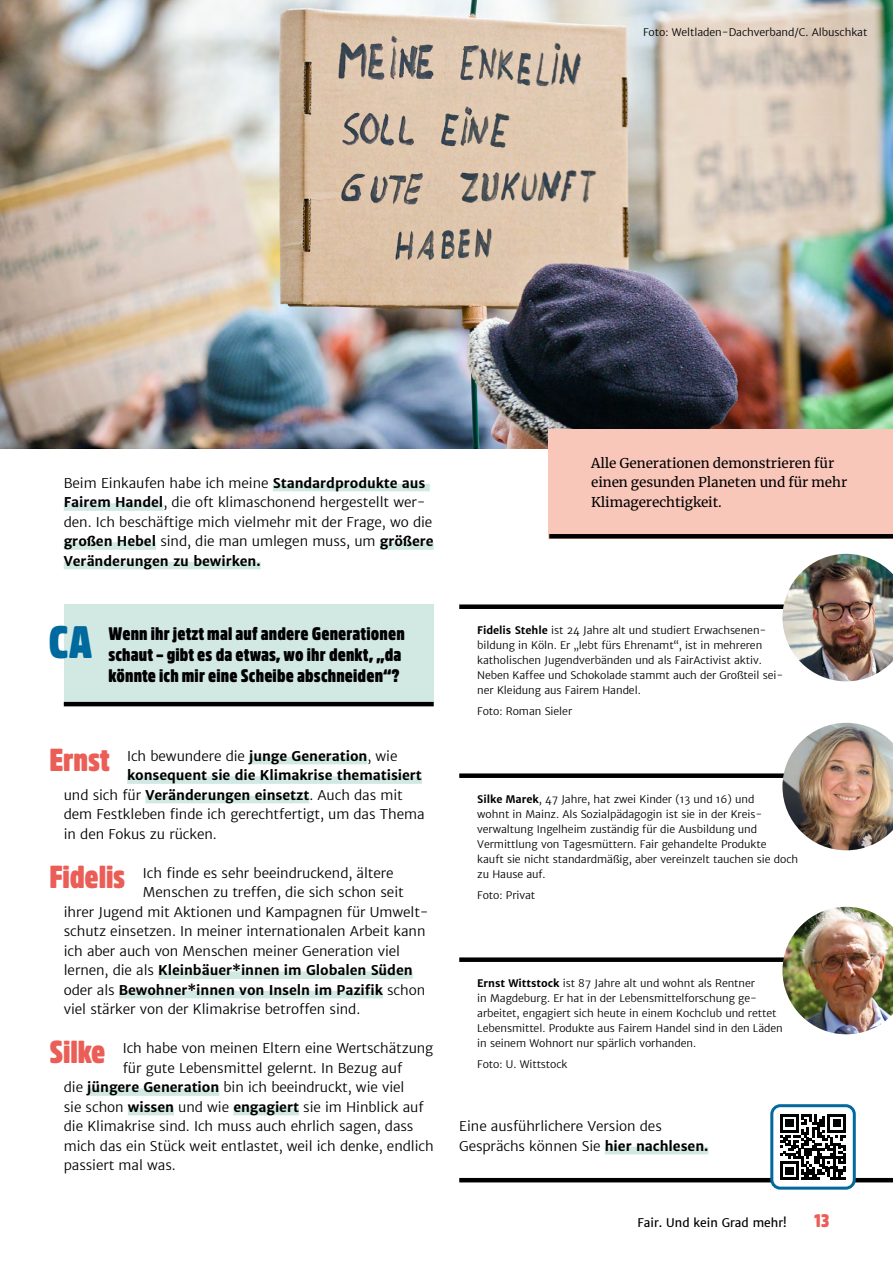
<style>
.page{position:relative;width:893px;height:1263px;background:#fff}
.page>*{position:absolute;margin:0;border:0;box-sizing:border-box;transform-origin:0 0}
.t1{font:900 45px "Amsi Pro Condensed";color:#00699e}
.t2{font:900 31.5px "Amsi Pro Condensed";letter-spacing:-.005em;color:#eb5e57}
.t3{font:900 18px/21px "Amsi Pro Condensed";letter-spacing:.01em;color:#000}
.t4{font:900 18px "Amsi Pro Condensed";color:#eb5e57}
.t5{font:300 13.5px/19.5px "Merriweather Sans";letter-spacing:-.005em;color:#000}
.t6{font:700 13.5px "Merriweather Sans";letter-spacing:-.005em;color:#000}
.t7{font:13.5px/19.5px "Merriweather";letter-spacing:-.005em;color:#000}
.t8{font:12px "Merriweather Sans";color:#000}
.t9{font:300 10.5px/15px "Merriweather Sans";letter-spacing:-.005em;color:#000}
.s1{font-weight:700}
.s2{font-weight:300}
</style>
<div class="page">
<div style="left:64px;top:604px;width:370px;height:98px;background:#d2e9e3"></div>
<hr style="left:64px;top:702px;width:370px;height:4px;background:#000">
<img style="left:0;top:0;width:893px;height:449px">
<div style="left:249px;top:757px;width:118px;height:7px;background:#d2e9e3"></div>
<div style="left:127px;top:776px;width:295px;height:8px;background:#d2e9e3"></div>
<div style="left:145px;top:796px;width:164px;height:7px;background:#d2e9e3"></div>
<div style="left:158px;top:971px;width:255px;height:8px;background:#d2e9e3"></div>
<div style="left:119px;top:991px;width:264px;height:7px;background:#d2e9e3"></div>
<div style="left:87px;top:1088px;width:132px;height:8px;background:#d2e9e3"></div>
<div style="left:128px;top:1108px;width:46px;height:7px;background:#d2e9e3"></div>
<div style="left:233px;top:1108px;width:66px;height:7px;background:#d2e9e3"></div>
<div style="left:459px;top:604px;width:338px;height:5px;background:#000"></div>
<img style="left:782px;top:554px;width:111px;height:127px">
<div style="left:459px;top:773px;width:338px;height:5px;background:#000"></div>
<img style="left:782px;top:723px;width:111px;height:127px">
<div style="left:459px;top:957px;width:338px;height:5px;background:#000"></div>
<img style="left:782px;top:907px;width:111px;height:127px">
<div style="left:605px;top:1147px;width:103px;height:7px;background:#d2e9e3"></div>
<div style="left:273px;top:484px;width:157px;height:7px;background:#d2e9e3"></div>
<div style="left:64px;top:503px;width:99px;height:8px;background:#d2e9e3"></div>
<div style="left:64px;top:542px;width:92px;height:8px;background:#d2e9e3"></div>
<div style="left:380px;top:542px;width:54px;height:8px;background:#d2e9e3"></div>
<div style="left:64px;top:562px;width:197px;height:7px;background:#d2e9e3"></div>
<hr style="left:459px;top:1178px;width:434px;height:4px;background:#000">
<div style="left:772px;top:1106px;width:82px;height:82px;background:#fff;border-radius:9px"></div>
<svg style="left:780px;top:1114px;width:66px;height:66px"></svg>
<div style="left:770px;top:1104px;width:86px;height:86px;border:3px solid #00699e;border-radius:9px"></div>
<div style="left:549px;top:429px;width:344px;height:109px;background:#f9c6ba"></div>
<hr style="left:549px;top:534px;width:344px;height:4px;background:#000">
<p class="t9" style="left:643px;top:24px;width:226px">Foto: Weltladen-Dachverband/C. Albuschkat</p>
<p class="t5" style="left:64px;top:473px;width:371px">Beim Einkaufen habe ich meine <span class="s1">Standardprodukte aus Fairem Handel</span>, die oft klimaschonend hergestellt wer&shy;den. Ich beschäftige mich vielmehr mit der Frage, wo die <span class="s1">großen Hebel</span> sind, die man umlegen muss, um <span class="s1">größere Veränderungen zu bewirken.</span></p>
<h1 class="t1" style="left:49px;top:607px;width:45px">CA</h1>
<h3 class="t3" style="left:108px;top:621px;width:298px">Wenn ihr jetzt mal auf andere Generationen schaut – gibt es da etwas, wo ihr denkt, „da könnte ich mir eine Scheibe abschneiden“?</h3>
<h2 class="t2" style="left:49px;top:736px;width:62px">Ernst</h2>
<p class="t5" style="left:127px;top:746px;width:272px">Ich bewundere die <span class="s1">junge Generation</span>, wie</p>
<p class="t6" style="left:127px;top:766px;width:296px">konsequent sie die Klimakrise thematisiert</p>
<p class="t5" style="left:64px;top:785px;width:340px">und sich für <span class="s1">Veränderungen einsetzt</span>. Auch das mit</p>
<p class="t5" style="left:64px;top:804px;width:362px">dem Festkleben finde ich gerechtfertigt, um das Thema</p>
<p class="t5" style="left:64px;top:824px;width:155px">in den Fokus zu rücken.</p>
<p class="t5" style="left:143px;top:863px;width:252px">Ich finde es sehr beeindruckend, ältere</p>
<p class="t5" style="left:143px;top:882px;width:262px">Menschen zu treffen, die sich schon seit</p>
<p class="t5" style="left:64px;top:902px;width:367px">ihrer Jugend mit Aktionen und Kampagnen für Umwelt-</p>
<p class="t5" style="left:64px;top:921px;width:363px">schutz einsetzen. In meiner internationalen Arbeit kann</p>
<p class="t5" style="left:64px;top:941px;width:338px">ich aber auch von Menschen meiner Generation viel</p>
<p class="t6" style="left:64px;top:961px;width:350px"><span class="s2">lernen, die als</span> Kleinbäuer*innen im Globalen Süden</p>
<p class="t6" style="left:64px;top:981px;width:363px"><span class="s2">oder als</span> Bewohner*innen von Inseln im Pazifik <span class="s2">schon</span></p>
<p class="t5" style="left:64px;top:999px;width:298px">viel stärker von der Klimakrise betroffen sind.</p>
<p class="t5" style="left:123px;top:1038px;width:312px">Ich habe von meinen Eltern eine Wertschätzung</p>
<p class="t5" style="left:123px;top:1058px;width:281px">für gute Lebensmittel gelernt. In Bezug auf</p>
<p class="t5" style="left:64px;top:1077px;width:342px">die <span class="s1">jüngere Generation</span> bin ich beeindruckt, wie viel</p>
<p class="t5" style="left:64px;top:1097px;width:361px">sie schon <span class="s1">wissen</span> und wie <span class="s1">engagiert</span> sie im Hinblick auf</p>
<p class="t5" style="left:64px;top:1116px;width:351px">die Klimakrise sind. Ich muss auch ehrlich sagen, dass</p>
<p class="t5" style="left:64px;top:1136px;width:371px">mich das ein Stück weit entlastet, weil ich denke, endlich</p>
<p class="t5" style="left:64px;top:1155px;width:113px">passiert mal was.</p>
<h2 class="t2" style="left:49px;top:852px;width:77px">Fidelis</h2>
<h2 class="t2" style="left:49px;top:1028px;width:58px">Silke</h2>
<p class="t7" style="left:591px;top:453px;width:258px">Alle Generationen demonstrieren für einen gesunden Planeten und für mehr<br>Klimagerechtigkeit.</p>
<p class="t9" style="left:477px;top:623px;width:307px"><span class="s1">Fidelis Stehle</span> ist 24 Jahre alt und studiert Erwachsenen&shy;bildung in Köln. Er „lebt fürs Ehrenamt“, ist in mehreren katholischen Jugendverbänden und als FairActivist aktiv.<br>Neben Kaffee und Schokolade stammt auch der Großteil sei&shy;ner Kleidung aus Fairem Handel.</p>
<p class="t9" style="left:477px;top:704px;width:96px">Foto: Roman Sieler</p>
<p class="t9" style="left:477px;top:792px;width:322px"><span class="s1">Silke Marek</span>, 47 Jahre, hat zwei Kinder (13 und 16) und<br>wohnt in Mainz. Als Sozialpädagogin ist sie in der Kreis&shy;verwaltung Ingelheim zuständig für die Ausbildung und Vermittlung von Tagesmüttern. Fair gehandelte Produkte<br>kauft sie nicht standardmäßig, aber vereinzelt tauchen sie doch zu Hause auf.</p>
<p class="t9" style="left:477px;top:888px;width:60px">Foto: Privat</p>
<p class="t9" style="left:477px;top:976px;width:307px"><span class="s1">Ernst Wittstock</span> ist 87 Jahre alt und wohnt als Rentner<br>in Magdeburg. Er hat in der Lebensmittelforschung ge&shy;arbeitet, engagiert sich heute in einem Kochclub und rettet Lebensmittel. Produkte aus Fairem Handel sind in den Läden in seinem Wohnort nur spärlich vorhanden.</p>
<p class="t9" style="left:477px;top:1057px;width:92px">Foto: U. Wittstock</p>
<p class="t5" style="left:459px;top:1116px;width:251px">Eine ausführlichere Version des<br>Gesprächs können Sie <span class="s1">hier nachlesen.</span></p>
<p class="t8" style="left:638px;top:1215px;width:151px">Fair. Und kein Grad mehr!</p>
<h3 class="t4" style="left:814px;top:1207px;width:16px">13</h3>
</div>
